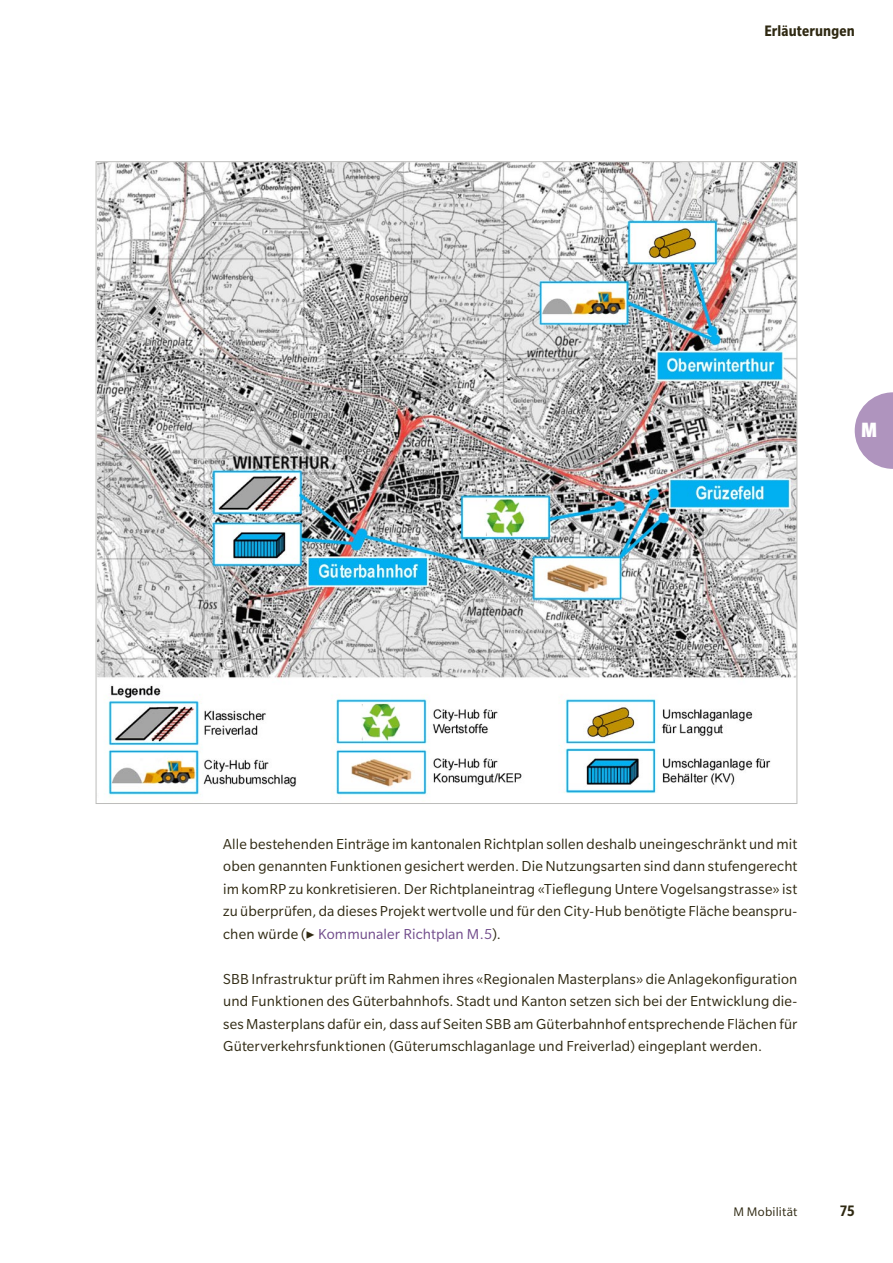
<style>
.page{position:relative;width:893px;height:1263px;background:#fff}
.page>*{position:absolute;margin:0;border:0;box-sizing:border-box;transform-origin:0 0}
.t1{font:900 condensed 22.5px "Slate Pro";color:#fff}
.t2{font:700 condensed 16.5px "Slate Pro";letter-spacing:.01em;color:#2f2912}
.Lauftext_Broschuere_E_Abstand_nach{font:15.75px/22.5px "Slate Pro";letter-spacing:.005em;color:#2f2912;text-align:justify}
.Lauftext_Broschuere__Basis_GREP__E{font:15.75px/22.5px "Slate Pro";letter-spacing:.01em;color:#2f2912;text-align:justify}
.t3{font:13.5px "Slate Pro";letter-spacing:.015em;color:#2f2912}
.s1{font-family:"Minion Pro"}
.s2{color:#714b8b}
</style>
<div class="page">
<svg style="left:855px;top:392px;width:38px;height:77px"></svg>
<img style="left:98px;top:163px;width:697px;height:632px">
<p class="t2" style="left:764px;top:22px;width:92px">Erläuterungen</p>
<h1 class="t1" style="left:861px;top:418px;width:18px">M</h1>
<p class="Lauftext_Broschuere_E_Abstand_nach" style="left:223px;top:832px;width:576px">Alle bestehenden Einträge im kantonalen Richtplan sollen deshalb uneingeschränkt und mit oben genannten Funktionen gesichert werden. Die Nutzungsarten sind dann stufengerecht im komRP zu konkretisieren. Der Richtplaneintrag «Tieflegung Untere Vogelsangstrasse» ist zu überprüfen, da dieses Projekt wertvolle und für den City-Hub benötigte Fläche beanspru&shy;chen würde (<span class="s1">▶</span> <span class="s2">Kommunaler Richtplan M.5</span>).</p>
<p class="Lauftext_Broschuere__Basis_GREP__E" style="left:223px;top:967px;width:576px">SBB Infrastruktur prüft im Rahmen ihres «Regionalen Masterplans» die Anlagekonfiguration und Funktionen des Güterbahnhofs. Stadt und Kanton setzen sich bei der Entwicklung die&shy;ses Masterplans dafür ein, dass auf Seiten SBB am Güterbahnhof entsprechende Flächen für Güterverkehrsfunktionen (Güterumschlaganlage und Freiverlad) eingeplant werden.</p>
<p class="t3" style="left:733px;top:1205px;width:65px">M Mobilität</p>
<p class="t2" style="left:840px;top:1202px;width:17px">75</p>
</div>
